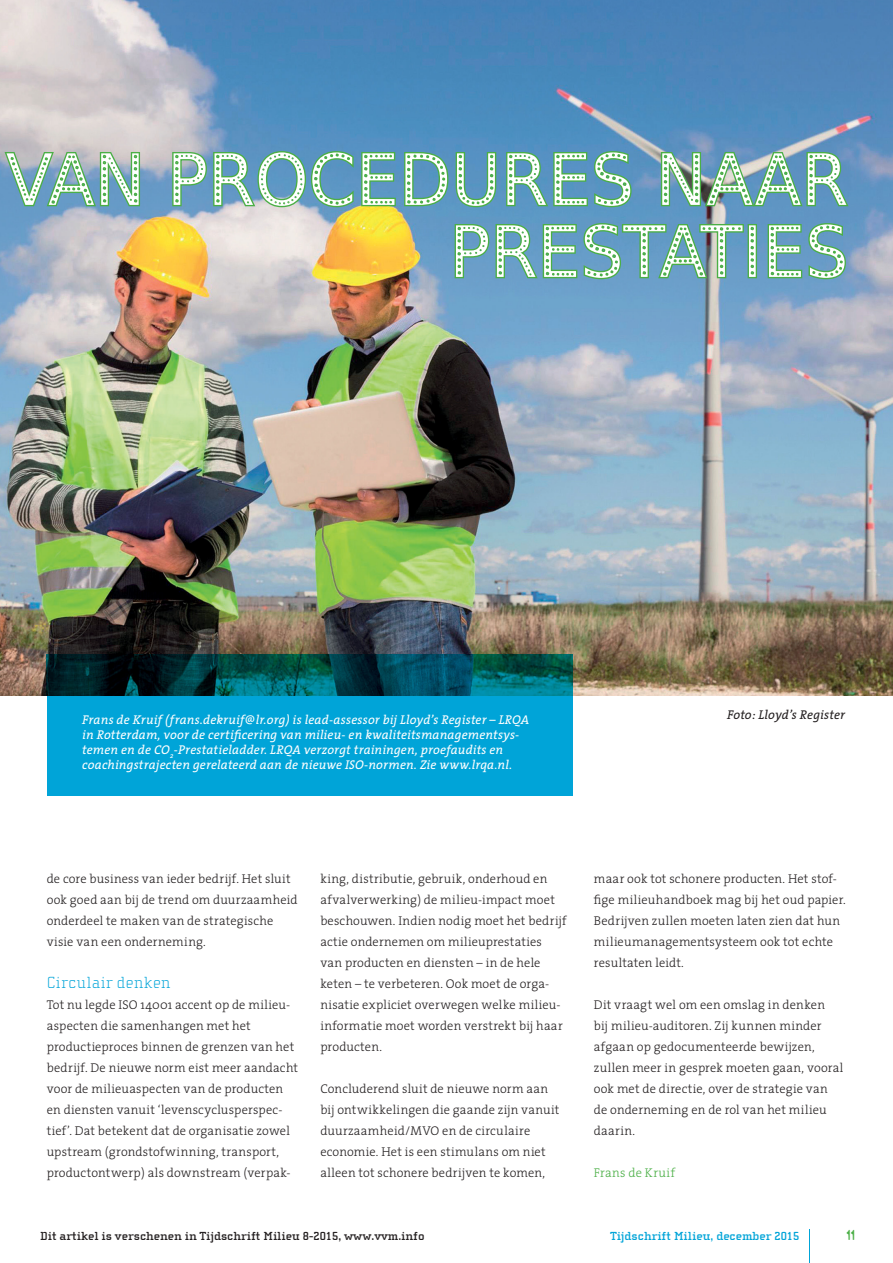
<style>
.page{position:relative;width:893px;height:1263px;background:#fff}
.page>*{position:absolute;margin:0;border:0;box-sizing:border-box;transform-origin:0 0}
.t1{font:70.8px/72px "Spranq eco sans";color:#fff;text-align:right;scale:.96 1}
.t2{font:100 16.5px "Cholla Slab";letter-spacing:.035em;color:#00a4d8}
.t3{font:100 13.5px "Washout";color:#4baf46}
.t4{font:300 12.75px/21px "The Serif";letter-spacing:.015em;color:#231f20}
.t5{font:italic 12.75px/15px "The Serif";letter-spacing:.01em;color:#fff}
.t6{font:italic 12.75px "The Serif";letter-spacing:.01em;color:#231f20}
.t7{font:300 12.75px "The Serif";letter-spacing:.035em;color:#4baf46}
.t8{font:700 12px "Cholla Slab";color:#231f20}
.t9{font:700 12px "Cholla Slab";color:#00a4d8}
</style>
<div class="page">
<hr style="left:809px;top:1229px;width:1px;height:34px;background:#00a4d8">
<img style="left:0;top:0;width:893px;height:696px">
<svg style="left:3px;top:150px;width:138px;height:58px;background:#6eaa8f"></svg>
<svg style="left:171px;top:150px;width:226px;height:59px;background:#5da390"></svg>
<svg style="left:403px;top:151px;width:95px;height:58px;background:#539f8e"></svg>
<svg style="left:505px;top:150px;width:128px;height:59px;background:#529f8b"></svg>
<svg style="left:659px;top:150px;width:192px;height:59px;background:#5fa08a"></svg>
<svg style="left:453px;top:222px;width:305px;height:59px;background:#5ca390"></svg>
<svg style="left:766px;top:222px;width:81px;height:59px;background:#5aa38c"></svg>
<div style="left:47px;top:696px;width:526px;height:99px;background:#00a4d8"></div>
<img style="left:47px;top:655px;width:526px;height:41px">
<p class="t1" style="left:6px;top:149px;width:879px">VAN PROCEDURES NAAR<br>PRESTATIES</p>
<p class="t5" style="left:82px;top:713px;width:449px">Frans de Kruif (frans.dekruif@lr.org) is lead-assessor bij Lloyd’s Register – LRQA in Rotterdam, voor de certificering van milieu- en kwaliteitsmanagementsys&shy;temen en de CO<sub>2</sub>-Prestatieladder. LRQA verzorgt trainingen, proefaudits en coachingstrajecten gerelateerd aan de nieuwe ISO-normen. Zie www.lrqa.nl.</p>
<p class="t6" style="left:727px;top:710px;width:119px">Foto: Lloyd’s Register</p>
<p class="t4" style="left:47px;top:869px;width:252px">de core business van ieder bedrijf. Het sluit ook goed aan bij de trend om duurzaamheid onderdeel te maken van de strategische visie van een onderneming.</p>
<p class="t2" style="left:47px;top:976px;width:125px">Circulair denken</p>
<p class="t4" style="left:47px;top:995px;width:253px">Tot nu legde ISO 14001 accent op de milieu&shy;aspecten die samenhangen met het productieproces binnen de grenzen van het bedrijf. De nieuwe norm eist meer aandacht voor de milieuaspecten van de producten en diensten vanuit ‘levenscyclusperspec&shy;tief’. Dat betekent dat de organisatie zowel upstream (grondstofwinning, transport, productontwerp) als downstream (verpak-</p>
<p class="t4" style="left:320px;top:869px;width:248px">king, distributie, gebruik, onderhoud en afvalverwerking) de milieu-impact moet beschouwen. Indien nodig moet het bedrijf actie ondernemen om milieuprestaties van producten en diensten – in de hele keten – te verbeteren. Ook moet de orga&shy;nisatie expliciet overwegen welke milieu&shy;informatie moet worden verstrekt bij haar producten.</p>
<p class="t4" style="left:320px;top:1079px;width:241px">Concluderend sluit de nieuwe norm aan bij ontwikkelingen die gaande zijn vanuit duurzaamheid/MVO en de circulaire economie. Het is een stimulans om niet alleen tot schonere bedrijven te komen,</p>
<p class="t8" style="left:40px;top:1231px;width:386px">Dit artikel is verschenen in Tijdschrift Milieu 8-2015, www.vvm.info</p>
<p class="t4" style="left:594px;top:869px;width:253px">maar ook tot schonere producten. Het stof&shy;fige milieuhandboek mag bij het oud papier.<br>Bedrijven zullen moeten laten zien dat hun milieumanagementsysteem ook tot echte resultaten leidt.</p>
<p class="t4" style="left:594px;top:995px;width:251px">Dit vraagt wel om een omslag in denken<br>bij milieu-auditoren. Zij kunnen minder afgaan op gedocumenteerde bewijzen, zullen meer in gesprek moeten gaan, vooral ook met de directie, over de strategie van de onderneming en de rol van het milieu daarin.</p>
<p class="t7" style="left:594px;top:1167px;width:83px">Frans de Kruif</p>
<p class="t9" style="left:610px;top:1231px;width:191px">Tijdschrift Milieu, december 2015</p>
<p class="t3" style="left:847px;top:1229px;width:10px">11</p>
</div>
